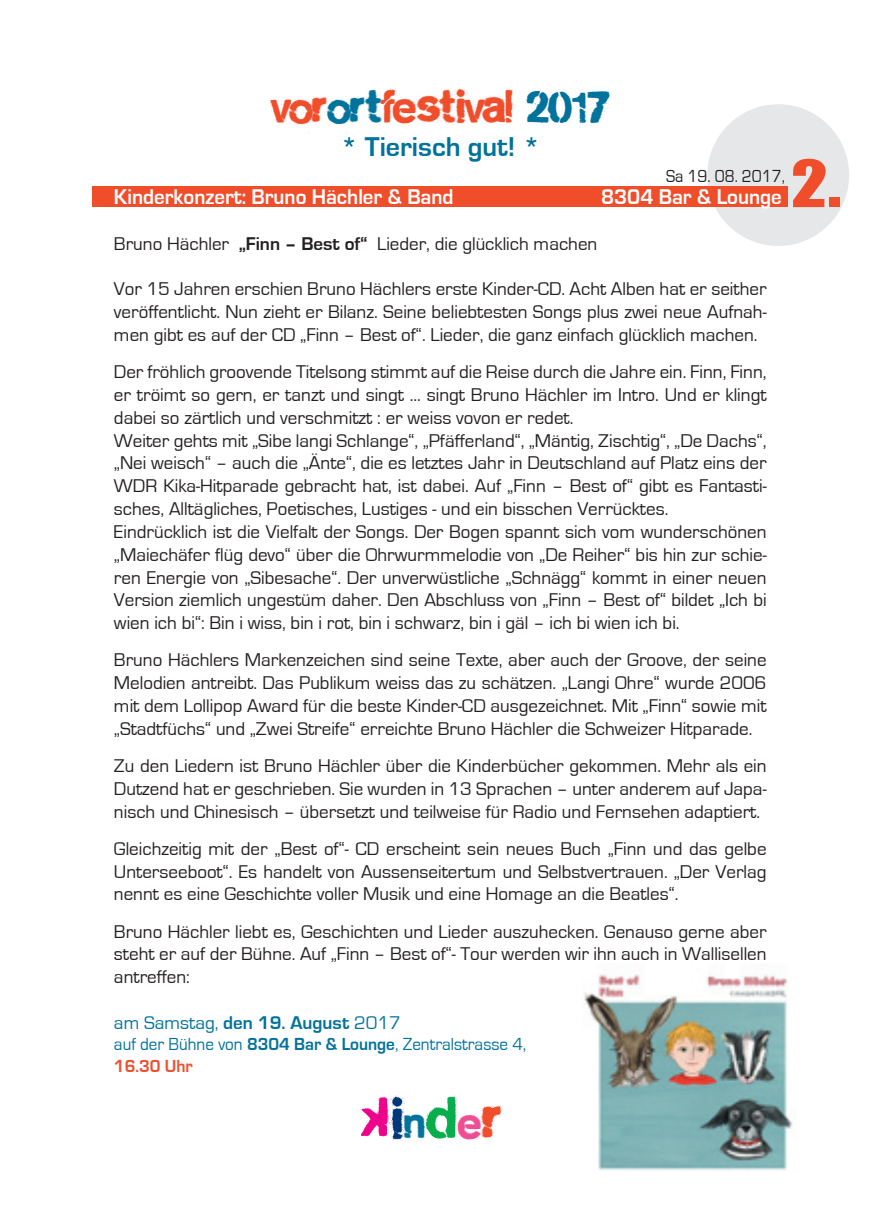
<style>
.page{position:relative;width:874px;height:1225px;background:#fff}
.page>*{position:absolute;margin:0;border:0;box-sizing:border-box;transform-origin:0 0}
.t1{font:60px "Impact";color:#f04d2b;scale:1.2 1}
.t2{font:60px "cityburnnightafternightandwespraypaintthewalls";color:#013778}
.t3{font:48px "cityburnnightafternightandwespraypaintthewalls";color:#f04d2b}
.t4{font:48px "cityburnnightafternightandwespraypaintthewalls";color:#00729b}
.t5{font:700 28px "Eurostile";color:#00729b}
.t6{font:700 22px "Eurostile";color:#fff;scale:.95 1}
.t7{font:19px/22.8px "Eurostile";color:#231f20;text-align:justify}
.t8{font:19px "Eurostile";color:#00729b}
.t9{font:18px/21.6px "Eurostile";color:#00729b;scale:.95 1}
.t10{font:18px "Eurostile";color:#231f20;scale:.9 1}
.s1{color:#00729b}
.s2{font-weight:700}
.s3{font-weight:700;color:#f04d2b}
.s4{font-size:60px;color:#08ae4c}
.s5{color:#ef4e95}
.s6{font-size:62px;color:#f04d2b}
</style>
<div class="page">
<div style="left:707px;top:104px;width:141px;height:142px;background:#e6e7e9;border-radius:50%"></div>
<div style="left:92px;top:186px;width:695px;height:21px;background:#f04d2b"></div>
<img style="left:584px;top:974px;width:209px;height:197px">
<h2 class="t3" style="left:272px;top:75px;width:337px">VOR<span class="s1">ORT</span>FESTIVAL <span class="s1">2017</span></h2>
<h3 class="t5" style="left:340px;top:132px;width:201px">* Tierisch gut! *</h3>
<p class="t6" style="left:114px;top:185px;width:359px">Kinderkonzert: Bruno Hächler &amp; Band</p>
<p class="t7" style="left:114px;top:232px;width:484px">Bruno Hächler <span class="s2">„Finn – Best of“</span> Lieder, die glücklich machen</p>
<p class="t7" style="left:114px;top:278px;width:653px">Vor 15 Jahren erschien Bruno Hächlers erste Kinder-CD. Acht Alben hat er seither veröffentlicht. Nun zieht er Bilanz. Seine beliebtesten Songs plus zwei neue Aufnah&shy;men gibt es auf der CD „Finn – Best of“. Lieder, die ganz einfach glücklich machen.</p>
<p class="t7" style="left:114px;top:361px;width:654px;text-align:left">Der fröhlich groovende Titelsong stimmt auf die Reise durch die Jahre ein. Finn, Finn, er tröimt so gern, er tanzt und singt ... singt Bruno Hächler im Intro. Und er klingt dabei so zärtlich und verschmitzt : er weiss vovon er redet.<br>Weiter gehts mit „Sibe langi Schlange“, „Pfäfferland“, „Mäntig, Zischtig“, „De Dachs“, „Nei weisch“ – auch die „Änte“, die es letztes Jahr in Deutschland auf Platz eins der WDR Kika-Hitparade gebracht hat, ist dabei. Auf „Finn – Best of“ gibt es Fantasti&shy;sches, Alltägliches, Poetisches, Lustiges - und ein bisschen Verrücktes.<br>Eindrücklich ist die Vielfalt der Songs. Der Bogen spannt sich vom wunderschönen „Maiechäfer flüg devo“ über die Ohrwurmmelodie von „De Reiher“ bis hin zur schie&shy;ren Energie von „Sibesache“. Der unverwüstliche „Schnägg“ kommt in einer neuen Version ziemlich ungestüm daher. Den Abschluss von „Finn – Best of“ bildet „Ich bi wien ich bi“: Bin i wiss, bin i rot, bin i schwarz, bin i gäl – ich bi wien ich bi.</p>
<p class="t7" style="left:114px;top:649px;width:653px">Bruno Hächlers Markenzeichen sind seine Texte, aber auch der Groove, der seine Melodien antreibt. Das Publikum weiss das zu schätzen. „Langi Ohre“ wurde 2006 mit dem Lollipop Award für die beste Kinder-CD ausgezeichnet. Mit „Finn“ sowie mit „Stadtfüchs“ und „Zwei Streife“ erreichte Bruno Hächler die Schweizer Hitparade.</p>
<p class="t7" style="left:114px;top:754px;width:653px">Zu den Liedern ist Bruno Hächler über die Kinderbücher gekommen. Mehr als ein Dutzend hat er geschrieben. Sie wurden in 13 Sprachen – unter anderem auf Japa&shy;nisch und Chinesisch – übersetzt und teilweise für Radio und Fernsehen adaptiert.</p>
<p class="t7" style="left:114px;top:837px;width:653px">Gleichzeitig mit der „Best of“- CD erscheint sein neues Buch „Finn und das gelbe Unterseeboot“. Es handelt von Aussenseitertum und Selbstvertrauen. „Der Verlag nennt es eine Geschichte voller Musik und eine Homage an die Beatles“.</p>
<p class="t7" style="left:114px;top:920px;width:653px">Bruno Hächler liebt es, Geschichten und Lieder auszuhecken. Genauso gerne aber steht er auf der Bühne. Auf „Finn – Best of“- Tour werden wir ihn auch in Wallisellen antreffen:</p>
<p class="t8" style="left:114px;top:1012px;width:288px">am Samstag, <span class="s2">den 19. August</span> 2017</p>
<p class="t9" style="left:114px;top:1034px;width:435px">auf der Bühne von <span class="s2">8304 Bar &amp; Lounge</span>, Zentralstrasse 4,<br><span class="s3">16.30 Uhr</span></p>
<p class="t10" style="left:666px;top:166px;width:133px">Sa 19. 08. 2017,</p>
<h1 class="t1" style="left:790px;top:137px;width:43px">2.</h1>
<p class="t6" style="left:600px;top:185px;width:192px">8304 Bar &amp; Lounge</p>
<h1 class="t2" style="left:391px;top:1080px;width:14px">I</h1>
<h2 class="t4" style="left:403px;top:1091px;width:98px">N<span class="s4">D</span><span class="s5">E</span><span class="s6">R</span></h2>
</div>
